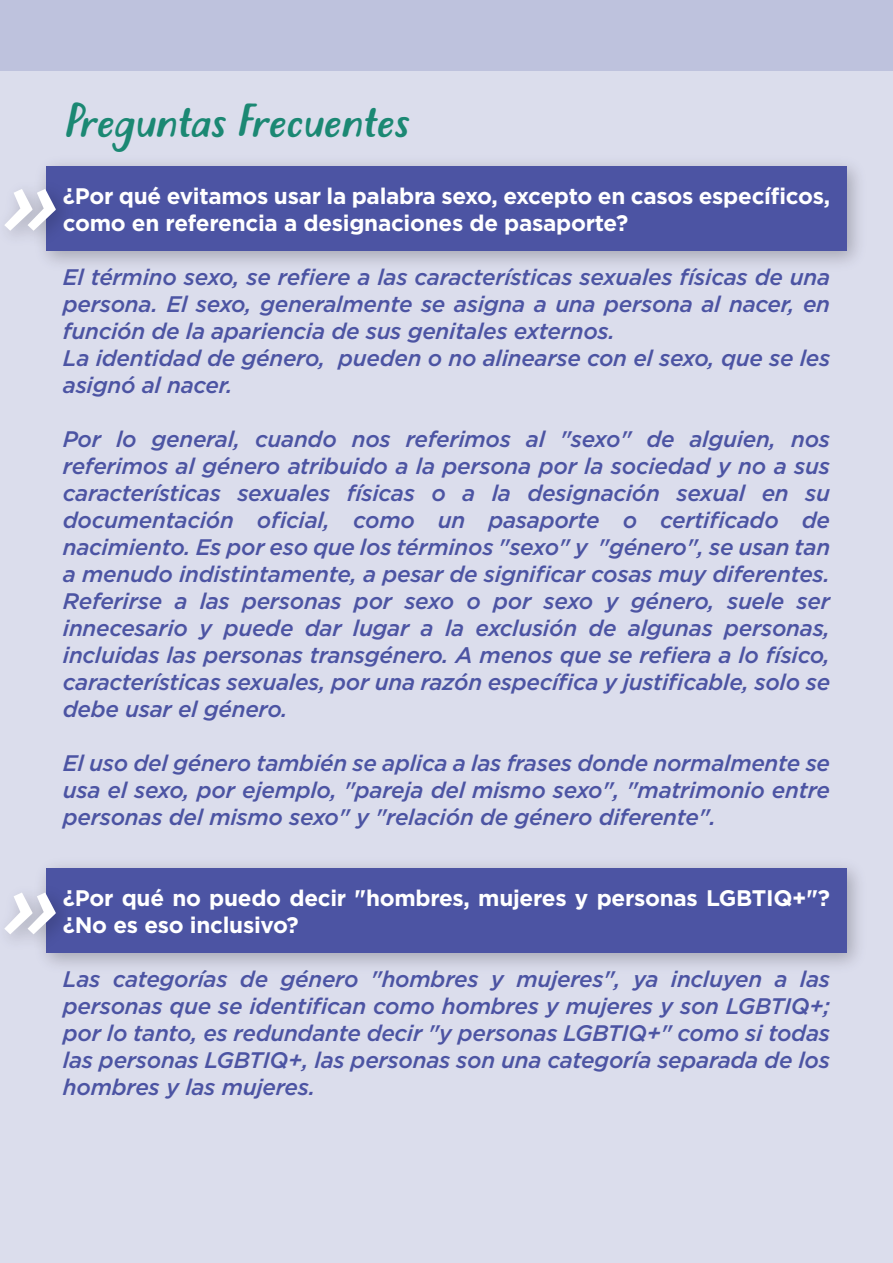
<style>
.page{position:relative;width:893px;height:1263px;background:#fff}
.page>*{position:absolute;margin:0;border:0;box-sizing:border-box;transform-origin:0 0}
.t1{font:italic 500 93px "Gotham";color:#fff}
.t2{font:italic 43.5px "Justtellmewhat";color:#1b8873}
.t3{font:italic 500 22.5px/27px "Gotham";letter-spacing:-.015em;color:#4c54a3;text-align:justify}
.t4{font:700 22.5px/27px "Gotham";letter-spacing:-.015em;color:#fff}
</style>
<div class="page">
<div style="left:0;top:0;width:893px;height:1262px;background:#dbddec"></div>
<div style="left:46px;top:166px;width:801px;height:85px;background:#4c54a3"></div>
<div style="left:46px;top:868px;width:801px;height:85px;background:#4c54a3"></div>
<div style="left:0;top:0;width:893px;height:71px;background:#bec2dd"></div>
<img style="left:9px;top:159px;width:77px;height:109px">
<img style="left:9px;top:861px;width:77px;height:109px">
<h2 class="t2" style="left:63px;top:95px;width:347px">Preguntas Frecuentes</h2>
<p class="t4" style="left:63px;top:182px;width:769px">¿Por qué evitamos usar la palabra sexo, excepto en casos específicos, como en referencia a designaciones de pasaporte?</p>
<p class="t3" style="left:63px;top:263px;width:769px;text-align:left">El término sexo, se refiere a las características sexuales físicas de una persona. El sexo, generalmente se asigna a una persona al nacer, en función de la apariencia de sus genitales externos.<br>La identidad de género, pueden o no alinearse con el sexo, que se les asignó al nacer.</p>
<p class="t3" style="left:63px;top:425px;width:769px">Por lo general, cuando nos referimos al "sexo" de alguien, nos referimos al género atribuido a la persona por la sociedad y no a sus características sexuales físicas o a la designación sexual en su documentación oficial, como un pasaporte o certificado de nacimiento. Es por eso que los términos "sexo" y "género", se usan tan a menudo indistintamente, a pesar de significar cosas muy diferentes.<br>Referirse a las personas por sexo o por sexo y género, suele ser innecesario y puede dar lugar a la exclusión de algunas personas, incluidas las personas transgénero. A menos que se refiera a lo físico, características sexuales, por una razón específica y justificable, solo se debe usar el género.</p>
<p class="t3" style="left:63px;top:749px;width:769px">El uso del género también se aplica a las frases donde normalmente se usa el sexo, por ejemplo, "pareja del mismo sexo", "matrimonio entre personas del mismo sexo" y "relación de género diferente".</p>
<h1 class="t1" style="left:4px;top:140px;width:58px">»</h1>
<p class="t4" style="left:63px;top:884px;width:769px">¿Por qué no puedo decir "hombres, mujeres y personas LGBTIQ+"? ¿No es eso inclusivo?</p>
<p class="t3" style="left:63px;top:965px;width:769px">Las categorías de género "hombres y mujeres", ya incluyen a las personas que se identifican como hombres y mujeres y son LGBTIQ+; por lo tanto, es redundante decir "y personas LGBTIQ+" como si todas las personas LGBTIQ+, las personas son una categoría separada de los hombres y las mujeres.</p>
<h1 class="t1" style="left:4px;top:844px;width:58px">»</h1>
</div>
